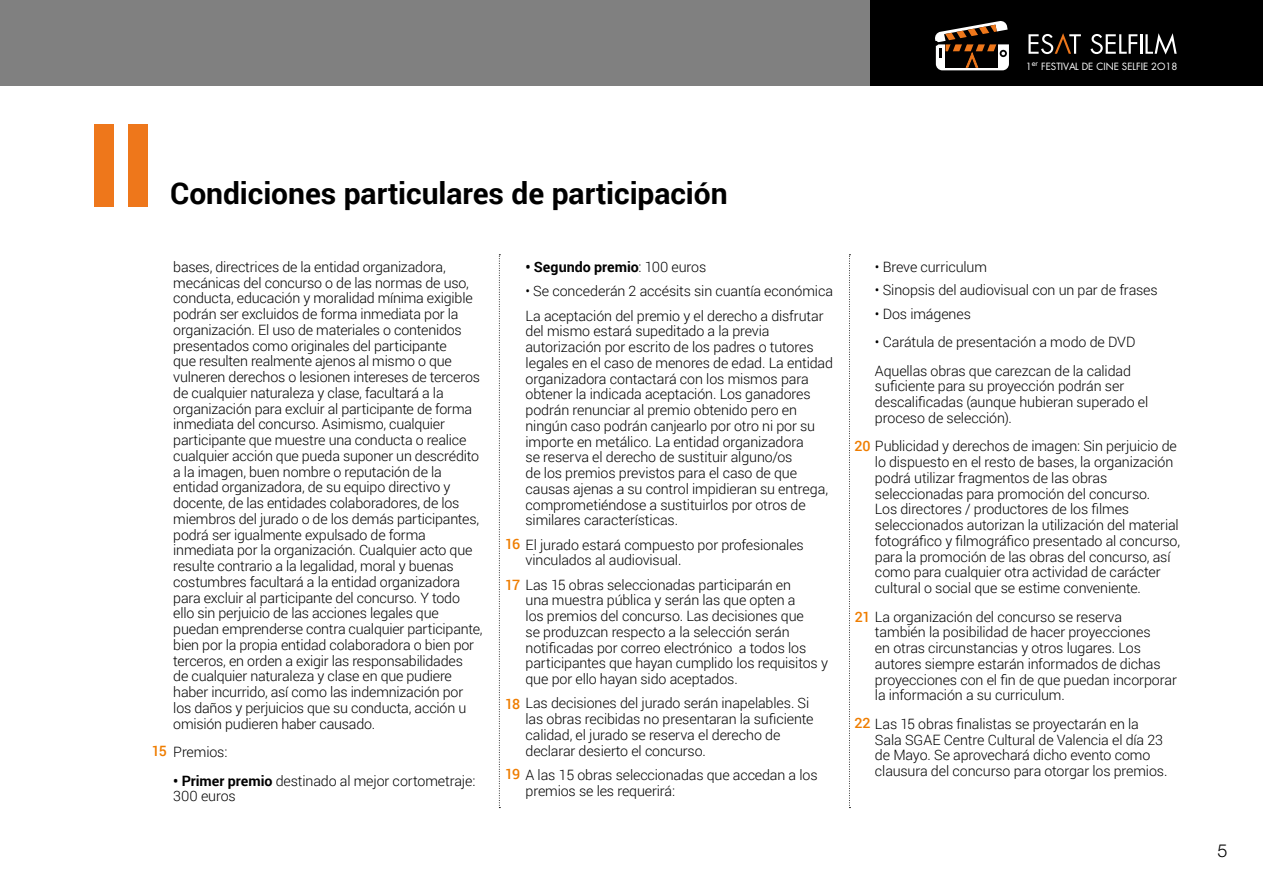
<style>
.page{position:relative;width:1263px;height:893px;background:#fff}
.page>*{position:absolute;margin:0;border:0;box-sizing:border-box;transform-origin:0 0}
.t1{font:900 115.5px "Roboto";color:#ee771b}
.t2{font:700 30px "Roboto";color:#000}
.t3{font:300 18px "Helvetica Neue LT Std";color:#000}
.t4{font:300 14.25px/15.8px "Roboto";letter-spacing:-.01em;color:#000}
.t5{font:700 14.25px "Roboto";color:#000}
.t6{font:9.75px "Futura Std";color:#fff}
.s1{font-weight:500;color:#ef7d00}
.s2{font-weight:700}
.s3{font-weight:300}
</style>
<div class="page">
<div style="left:871px;top:0;width:392px;height:85px;background:#000"></div>
<div style="left:0;top:0;width:871px;height:85px;background:#808080"></div>
<svg style="left:935px;top:21px;width:74px;height:49px"></svg>
<hr style="left:936px;top:43px;width:74px;height:1px;background:#010000">
<svg style="left:1028px;top:33px;width:53px;height:21px"></svg>
<svg style="left:1090px;top:34px;width:47px;height:20px"></svg>
<hr style="left:1140px;top:34px;width:2px;height:20px;background:#fff">
<svg style="left:1145px;top:33px;width:32px;height:22px"></svg>
<svg style="left:499px;top:254px;width:1px;height:554px"></svg>
<svg style="left:849px;top:254px;width:1px;height:554px"></svg>
<h1 class="t1" style="left:86px;top:83px;width:70px">II</h1>
<h2 class="t2" style="left:170px;top:172px;width:559px">Condiciones particulares de participación</h2>
<p class="t4" style="left:173px;top:259px;width:311px">bases, directrices de la entidad organizadora, mecánicas del concurso o de las normas de uso, conducta, educación y moralidad mínima exigible podrán ser excluidos de forma inmediata por la organización. El uso de materiales o contenidos presentados como originales del participante<br>que resulten realmente ajenos al mismo o que vulneren derechos o lesionen intereses de terceros de cualquier naturaleza y clase, facultará a la organización para excluir al participante de forma inmediata del concurso. Asimismo, cualquier participante que muestre una conducta o realice cualquier acción que pueda suponer un descrédito a la imagen, buen nombre o reputación de la entidad organizadora, de su equipo directivo y docente, de las entidades colaboradores, de los miembros del jurado o de los demás participantes, podrá ser igualmente expulsado de forma inmediata por la organización. Cualquier acto que resulte contrario a la legalidad, moral y buenas costumbres facultará a la entidad organizadora para excluir al participante del concurso. Y todo ello sin perjuicio de las acciones legales que puedan emprenderse contra cualquier participante, bien por la propia entidad colaboradora o bien por terceros, en orden a exigir las responsabilidades<br>de cualquier naturaleza y clase en que pudiere haber incurrido, así como las indemnización por los daños y perjuicios que su conducta, acción u omisión pudieren haber causado.</p>
<p class="t4" style="left:152px;top:744px;width:77px"><span class="s1">15</span> Premios:</p>
<p class="t4" style="left:173px;top:772px;width:304px"><span class="s2">• Primer premio</span> destinado al mejor cortometraje:<br>300 euros</p>
<p class="t5" style="left:525px;top:257px;width:182px">• Segundo premio<span class="s3">: 100 euros</span></p>
<p class="t4" style="left:525px;top:279px;width:309px;line-height:24.3px">• Se concederán 2 accésits sin cuantía económica<br>La aceptación del premio y el derecho a disfrutar</p>
<p class="t4" style="left:525px;top:323px;width:309px">del mismo estará supeditado a la previa autorización por escrito de los padres o tutores legales en el caso de menores de edad. La entidad organizadora contactará con los mismos para obtener la indicada aceptación. Los ganadores podrán renunciar al premio obtenido pero en ningún caso podrán canjearlo por otro ni por su importe en metálico. La entidad organizadora<br>se reserva el derecho de sustituir alguno/os<br>de los premios previstos para el caso de que causas ajenas a su control impidieran su entrega, comprometiéndose a sustituirlos por otros de similares características.</p>
<p class="t4" style="left:525px;top:536px;width:280px;text-indent:-21px"><span class="s1">16</span> El jurado estará compuesto por profesionales vinculados al audiovisual.</p>
<p class="t4" style="left:525px;top:576px;width:304px;text-indent:-21px"><span class="s1">17</span> Las 15 obras seleccionadas participarán en<br>una muestra pública y serán las que opten a<br>los premios del concurso. Las decisiones que<br>se produzcan respecto a la selección serán notificadas por correo electrónico a todos los participantes que hayan cumplido los requisitos y que por ello hayan sido aceptados.</p>
<p class="t4" style="left:525px;top:695px;width:290px;text-indent:-20px"><span class="s1">18</span> Las decisiones del jurado serán inapelables. Si las obras recibidas no presentaran la suficiente calidad, el jurado se reserva el derecho de declarar desierto el concurso.</p>
<p class="t4" style="left:525px;top:766px;width:294px;text-indent:-20px"><span class="s1">19</span> A las 15 obras seleccionadas que accedan a los premios se les requerirá:</p>
<p class="t6" style="left:1026px;top:60px;width:153px">1<sup>er</sup> FESTIVAL DE CINE SELFIE 2O18</p>
<p class="t4" style="left:875px;top:259px;width:114px">• Breve curriculum</p>
<p class="t4" style="left:875px;top:282px;width:284px">• Sinopsis del audiovisual con un par de frases</p>
<p class="t4" style="left:875px;top:305px;width:97px">• Dos imágenes</p>
<p class="t4" style="left:875px;top:327px;width:262px;line-height:28.5px">• Carátula de presentación a modo de DVD<br>Aquellas obras que carezcan de la calidad</p>
<p class="t4" style="left:875px;top:378px;width:275px">suficiente para su proyección podrán ser descalificadas (aunque hubieran superado el proceso de selección).</p>
<p class="t4" style="left:875px;top:438px;width:307px;text-indent:-20px"><span class="s1">20</span> Publicidad y derechos de imagen: Sin perjuicio de lo dispuesto en el resto de bases, la organización podrá utilizar fragmentos de las obras seleccionadas para promoción del concurso.<br>Los directores / productores de los filmes seleccionados autorizan la utilización del material fotográfico y filmográfico presentado al concurso, para la promoción de las obras del concurso, así como para cualquier otra actividad de carácter cultural o social que se estime conveniente.</p>
<p class="t4" style="left:875px;top:608px;width:303px;text-indent:-20px"><span class="s1">21</span> La organización del concurso se reserva<br>también la posibilidad de hacer proyecciones<br>en otras circunstancias y otros lugares. Los autores siempre estarán informados de dichas proyecciones con el fin de que puedan incorporar la información a su curriculum.</p>
<p class="t4" style="left:875px;top:715px;width:294px;text-indent:-21px"><span class="s1">22</span> Las 15 obras finalistas se proyectarán en la Sala SGAE Centre Cultural de Valencia el día 23 de Mayo. Se aprovechará dicho evento como clausura del concurso para otorgar los premios.</p>
<p class="t3" style="left:1217px;top:839px;width:12px">5</p>
</div>
